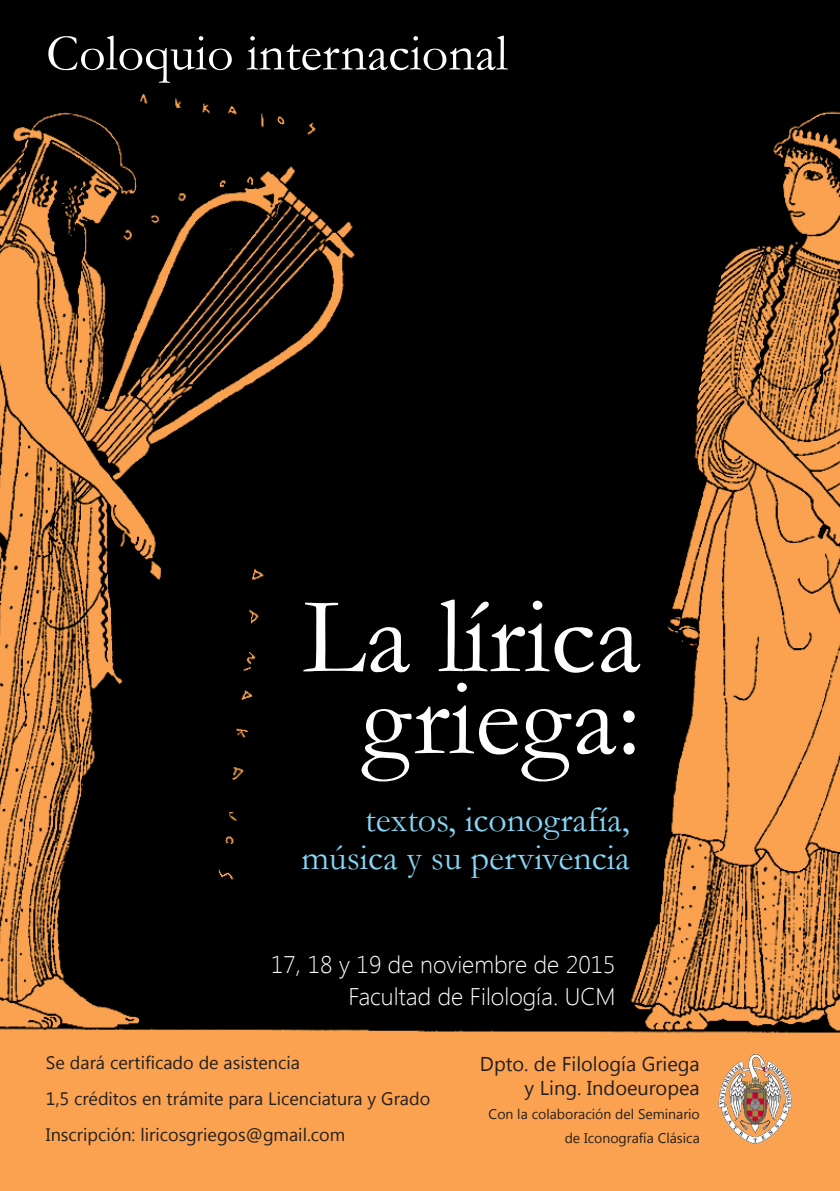
<style>
.page{position:relative;width:840px;height:1191px;background:#fff}
.page>*{position:absolute;margin:0;border:0;box-sizing:border-box;transform-origin:0 0}
.t1{font:110px/82px "Garamond";color:#fff;text-align:center}
.t2{font:52px "Garamond";color:#fff}
.t3{font:36px "Garamond";color:#86d6f7}
.t4{font:300 24px "Segoe UI";color:#fff}
.t5{font:20px "Segoe UI";color:#231f20}
.t6{font:18px "Segoe UI";color:#231f20}
.t7{font:14px "Segoe UI";color:#231f20}
</style>
<div class="page">
<img style="left:417px;top:0;width:422px;height:1191px">
<img style="left:0;top:0;width:417px;height:1191px">
<img style="left:706px;top:1046px;width:91px;height:109px">
<p class="t2" style="left:46px;top:18px;width:463px">Coloquio internacional</p>
<p class="t1" style="left:302px;top:592px;width:339px">La lírica griega:</p>
<p class="t3" style="left:365px;top:795px;width:266px">textos, iconografía,</p>
<p class="t3" style="left:301px;top:833px;width:329px">música y su pervivencia</p>
<p class="t4" style="left:271px;top:948px;width:345px">17, 18 y 19 de noviembre de 2015</p>
<p class="t4" style="left:348px;top:980px;width:268px">Facultad de Filología. UCM</p>
<p class="t6" style="left:46px;top:1050px;width:255px">Se dará certificado de asistencia</p>
<p class="t6" style="left:46px;top:1086px;width:385px">1,5 créditos en trámite para Licenciatura y Grado</p>
<p class="t6" style="left:46px;top:1122px;width:301px">Inscripción: liricosgriegos@gmail.com</p>
<p class="t5" style="left:479px;top:1049px;width:221px">Dpto. de Filología Griega</p>
<p class="t5" style="left:524px;top:1073px;width:177px">y Ling. Indoeuropea</p>
<p class="t7" style="left:488px;top:1104px;width:212px">Con la colaboración del Seminario</p>
<p class="t7" style="left:564px;top:1128px;width:137px">de Iconografía Clásica</p>
</div>
